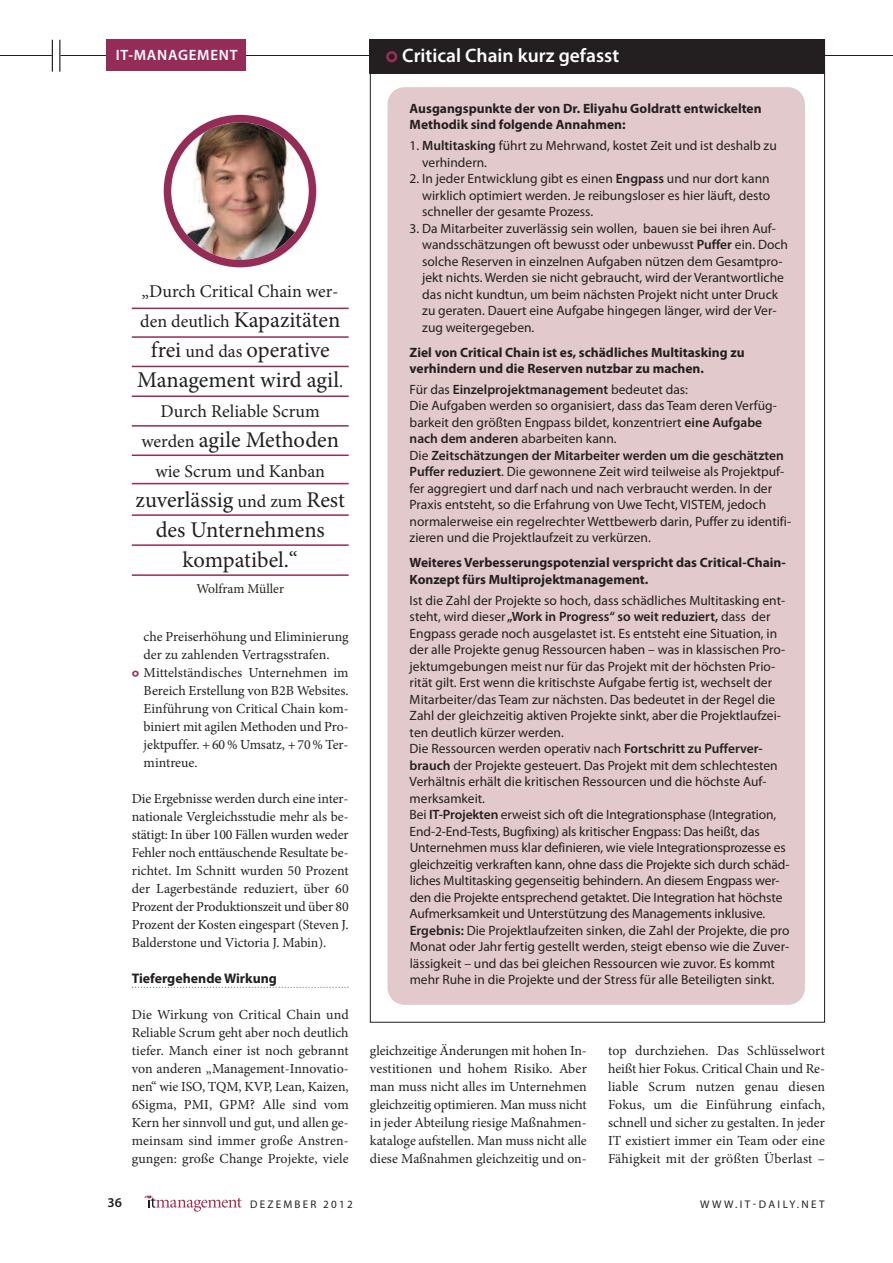
<style>
.page{position:relative;width:893px;height:1263px;background:#fff}
.page>*{position:absolute;margin:0;border:0;box-sizing:border-box;transform-origin:0 0}
.t1{font:22.5px/30px "Minion Pro";color:#231f20;text-align:center}
.t2{font:600 19.5px "Myriad Pro";color:#fff}
.t3{font:18px/30px "Minion Pro";color:#231f20}
.t4{font:600 15px "Myriad Pro";letter-spacing:.05em;color:#fff}
.t5{font:13.8px/18px "Minion Pro";color:#231f20;text-align:justify}
.t6{font:700 13.8px "Myriad Pro";color:#231f20}
.t7{font:13.5px/16.5px "Myriad Pro";color:#231f20}
.t8{font:700 13.5px/16.5px "Myriad Pro";color:#231f20}
.t9{font:13.5px "Minion Pro";color:#231f20}
.t10{font:600 13.5px "Myriad Pro";color:#231f20}
.t11{font:11.1px "Myriad Pro";letter-spacing:.22em;color:#231f20}
.t12{font:11.1px "Myriad Pro";letter-spacing:.2em;color:#231f20}
.s1{font-size:22.5px}
.s2{font-size:18px}
.s3{font-family:"Myriad Pro";font-weight:700;font-size:21px;color:#942c57}
.s4{font-weight:600}
</style>
<div class="page">
<hr style="left:0;top:55px;width:52px;height:1px;background:#231f20">
<hr style="left:60px;top:55px;width:833px;height:1px;background:#231f20">
<hr style="left:52px;top:40px;width:1px;height:32px;background:#231f20">
<hr style="left:59px;top:40px;width:1px;height:32px;background:#231f20">
<div style="left:106px;top:40px;width:140px;height:31px;background:#942c57"></div>
<svg style="left:144px;top:1195px;width:98px;height:17px"></svg>
<svg style="left:132px;top:987px;width:217px;height:1px"></svg>
<div style="left:370px;top:40px;width:455px;height:34px;background:#231f20"></div>
<div style="left:388px;top:87px;width:417px;height:918px;background:#e2cacc;border-radius:17px"></div>
<svg style="left:386px;top:51px;width:11px;height:11px"></svg>
<img style="left:164px;top:115px;width:152px;height:152px">
<hr style="left:132px;top:336px;width:217px;height:2px;background:#942c57">
<hr style="left:132px;top:308px;width:217px;height:1px;background:#942c57">
<hr style="left:132px;top:366px;width:217px;height:1px;background:#942c57">
<hr style="left:132px;top:425px;width:217px;height:2px;background:#942c57">
<hr style="left:132px;top:395px;width:217px;height:2px;background:#942c57">
<hr style="left:132px;top:454px;width:217px;height:2px;background:#942c57">
<hr style="left:132px;top:483px;width:217px;height:1px;background:#942c57">
<hr style="left:132px;top:514px;width:217px;height:2px;background:#942c57">
<hr style="left:132px;top:544px;width:217px;height:2px;background:#942c57">
<hr style="left:132px;top:574px;width:217px;height:2px;background:#942c57">
<p class="t4" style="left:116px;top:50px;width:123px">IT-MANAGEMENT</p>
<h3 class="t3" style="left:140px;top:278px;width:202px">„Durch Critical Chain wer&shy;den deutlich <span class="s1">Kapazitäten</span></h3>
<h1 class="t1" style="left:137px;top:337px;width:207px">frei <span class="s2">und das</span> operative<br>Management wird agil<span class="s2">.</span></h1>
<h3 class="t3" style="left:161px;top:398px;width:161px">Durch Reliable Scrum</h3>
<h1 class="t1" style="left:141px;top:427px;width:199px"><span class="s2">werden</span> agile Methoden</h1>
<h3 class="t3" style="left:155px;top:458px;width:171px">wie Scrum und Kanban</h3>
<h1 class="t1" style="left:136px;top:487px;width:211px">zuverlässig <span class="s2">und zum</span> Rest des Unternehmens kompatibel.“</h1>
<p class="t9" style="left:196px;top:584px;width:89px">Wolfram Müller</p>
<p class="t5" style="left:144px;top:629px;width:207px">che Preiserhöhung und Eliminierung</p>
<p class="t5" style="left:144px;top:647px;width:187px">der zu zahlenden Vertragsstrafen.</p>
<p class="t5" style="left:132px;top:665px;width:218px"><span class="s3">°</span> Mittelständisches Unternehmen im</p>
<p class="t5" style="left:144px;top:683px;width:207px">Bereich Erstellung von B2B Websites.</p>
<p class="t5" style="left:144px;top:701px;width:207px">Einführung von Critical Chain kom-</p>
<p class="t5" style="left:144px;top:719px;width:207px">biniert mit agilen Methoden und Pro-</p>
<p class="t5" style="left:144px;top:737px;width:206px">jektpuffer. +60% Umsatz, +70% Ter-</p>
<p class="t5" style="left:144px;top:755px;width:55px">mintreue.</p>
<p class="t5" style="left:132px;top:791px;width:218px">Die Ergebnisse werden durch eine inter&shy;nationale Vergleichsstudie mehr als be&shy;stätigt: In über 100 Fällen wurden weder Fehler noch enttäuschende Resultate be&shy;richtet. Im Schnitt wurden 50 Prozent der Lagerbestände reduziert, über 60<br>Prozent der Produktionszeit und über 80<br>Prozent der Kosten eingespart (Steven J.<br>Balderstone und Victoria J. Mabin).</p>
<p class="t6" style="left:132px;top:973px;width:147px">Tiefergehende Wirkung</p>
<p class="t5" style="left:132px;top:1007px;width:218px">Die Wirkung von Critical Chain und Reliable Scrum geht aber noch deutlich tiefer. Manch einer ist noch gebrannt von anderen „Management-Innovatio&shy;nen“ wie ISO, TQM, KVP, Lean, Kaizen, 6Sigma, PMI, GPM? Alle sind vom Kern her sinnvoll und gut, und allen ge&shy;meinsam sind immer große Anstren&shy;gungen: große Change Projekte, viele</p>
<p class="t10" style="left:108px;top:1198px;width:16px">36</p>
<p class="t12" style="left:250px;top:1200px;width:104px">DEZEMBER 2012</p>
<h2 class="t2" style="left:402px;top:48px;width:218px">Critical Chain kurz gefasst</h2>
<p class="t8" style="left:410px;top:101px;width:353px">Ausgangspunkte der von Dr. Eliyahu Goldratt entwickelten<br>Methodik sind folgende Annahmen:</p>
<p class="t7" style="left:422px;top:138px;width:356px;text-indent:-13px">1. <span class="s4">Multitasking</span> führt zu Mehrwand, kostet Zeit und ist deshalb zu verhindern.</p>
<p class="t7" style="left:422px;top:171px;width:350px;text-align:justify;text-indent:-13px">2. In jeder Entwicklung gibt es einen <span class="s4">Engpass</span> und nur dort kann wirklich optimiert werden. Je reibungsloser es hier läuft, desto schneller der gesamte Prozess.</p>
<p class="t7" style="left:422px;top:221px;width:367px;text-indent:-13px">3. Da Mitarbeiter zuverlässig sein wollen, bauen sie bei ihren Auf&shy;wandsschätzungen oft bewusst oder unbewusst <span class="s4">Puffer</span> ein. Doch solche Reserven in einzelnen Aufgaben nützen dem Gesamtpro&shy;jekt nichts. Werden sie nicht gebraucht, wird der Verantwortliche das nicht kundtun, um beim nächsten Projekt nicht unter Druck zu geraten. Dauert eine Aufgabe hingegen länger, wird der Ver&shy;zug weitergegeben.</p>
<p class="t8" style="left:410px;top:345px;width:336px">Ziel von Critical Chain ist es, schädliches Multitasking zu verhindern und die Reserven nutzbar zu machen.</p>
<p class="t7" style="left:410px;top:382px;width:383px">Für das <span class="s4">Einzelprojektmanagement</span> bedeutet das:<br>Die Aufgaben werden so organisiert, dass das Team deren Verfüg&shy;barkeit den größten Engpass bildet, konzentriert <span class="s4">eine Aufgabe nach dem anderen</span> abarbeiten kann.<br>Die <span class="s4">Zeitschätzungen der Mitarbeiter werden um die geschätzten Puffer reduziert</span>. Die gewonnene Zeit wird teilweise als Projektpuf&shy;fer aggregiert und darf nach und nach verbraucht werden. In der Praxis entsteht, so die Erfahrung von Uwe Techt, VISTEM, jedoch normalerweise ein regelrechter Wettbewerb darin, Puffer zu identifi&shy;zieren und die Projektlaufzeit zu verkürzen.</p>
<p class="t8" style="left:410px;top:556px;width:378px">Weiteres Verbesserungspotenzial verspricht das Critical-Chain-<br>Konzept fürs Multiprojektmanagement.</p>
<p class="t7" style="left:410px;top:593px;width:381px">Ist die Zahl der Projekte so hoch, dass schädliches Multitasking ent&shy;steht, wird dieser<span class="s4">„Work in Progress“ so weit reduziert,</span> dass der Engpass gerade noch ausgelastet ist. Es entsteht eine Situation, in der alle Projekte genug Ressourcen haben – was in klassischen Pro&shy;jektumgebungen meist nur für das Projekt mit der höchsten Prio&shy;rität gilt. Erst wenn die kritischste Aufgabe fertig ist, wechselt der Mitarbeiter/das Team zur nächsten. Das bedeutet in der Regel die Zahl der gleichzeitig aktiven Projekte sinkt, aber die Projektlaufzei&shy;ten deutlich kürzer werden.<br>Die Ressourcen werden operativ nach <span class="s4">Fortschritt zu Pufferver&shy;brauch</span> der Projekte gesteuert. Das Projekt mit dem schlechtesten Verhältnis erhält die kritischen Ressourcen und die höchste Auf&shy;merksamkeit.<br>Bei <span class="s4">IT-Projekten</span> erweist sich oft die Integrationsphase (Integration, End-2-End-Tests, Bugfixing) als kritischer Engpass: Das heißt, das Unternehmen muss klar definieren, wie viele Integrationsprozesse es gleichzeitig verkraften kann, ohne dass die Projekte sich durch schäd&shy;liches Multitasking gegenseitig behindern. An diesem Engpass wer&shy;den die Projekte entsprechend getaktet. Die Integration hat höchste Aufmerksamkeit und Unterstützung des Managements inklusive.<br><span class="s4">Ergebnis:</span> Die Projektlaufzeiten sinken, die Zahl der Projekte, die pro Monat oder Jahr fertig gestellt werden, steigt ebenso wie die Zuver&shy;lässigkeit – und das bei gleichen Ressourcen wie zuvor. Es kommt mehr Ruhe in die Projekte und der Stress für alle Beteiligten sinkt.</p>
<p class="t5" style="left:370px;top:1043px;width:218px">gleichzeitige Änderungen mit hohen In&shy;vestitionen und hohem Risiko. Aber man muss nicht alles im Unternehmen gleichzeitig optimieren. Man muss nicht in jeder Abteilung riesige Maßnahmen&shy;kataloge aufstellen. Man muss nicht alle diese Maßnahmen gleichzeitig und on-</p>
<p class="t5" style="left:608px;top:1043px;width:218px">top durchziehen. Das Schlüsselwort heißt hier Fokus. Critical Chain und Re&shy;liable Scrum nutzen genau diesen Fokus, um die Einführung einfach, schnell und sicher zu gestalten. In jeder IT existiert immer ein Team oder eine Fähigkeit mit der größten Überlast –</p>
<p class="t11" style="left:700px;top:1200px;width:126px">WWW.IT-DAILY.NET</p>
</div>
